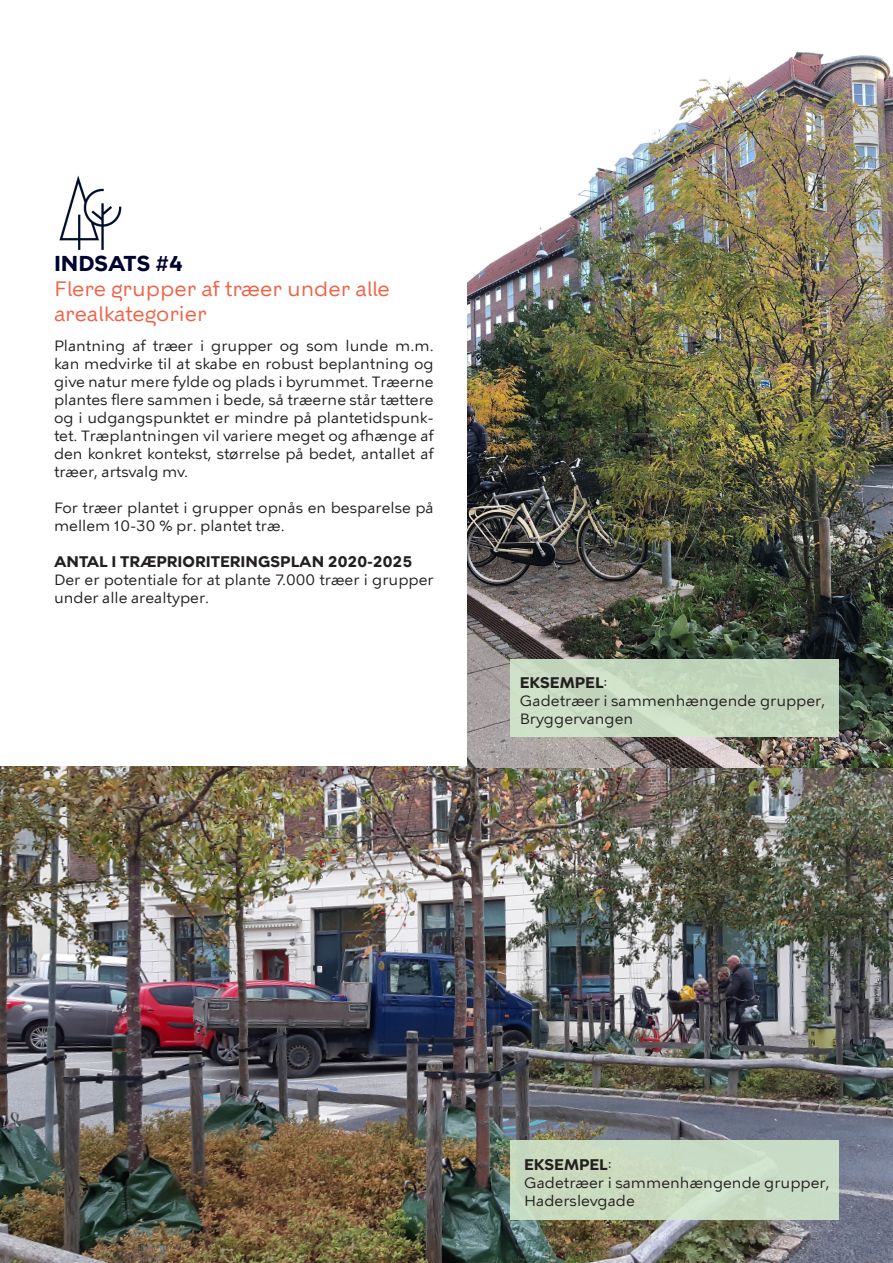
<style>
.page{position:relative;width:893px;height:1263px;background:#fff}
.page>*{position:absolute;margin:0;border:0;box-sizing:border-box;transform-origin:0 0}
.t1{font:21px/25.2px "KBH";color:#f16146}
.t2{font:700 21px "KBH";color:#000431}
.t3{font:15px/18px "KBH Tekst";color:#231f20}
.t4{font:700 15px "KBH Tekst";color:#231f20}
.s1{font-weight:700}
</style>
<div class="page">
<img style="left:59px;top:176px;width:63px;height:74px">
<img style="left:0;top:767px;width:893px;height:496px">
<img style="left:467px;top:52px;width:426px;height:715px">
<div style="left:510px;top:1140px;width:329px;height:80px;background:#c9dbc2"></div>
<div style="left:510px;top:659px;width:329px;height:78px;background:linear-gradient(to right,#ccdec6,#c0d4ba)"></div>
<h1 class="t2" style="left:54px;top:252px;width:130px">INDSATS #4</h1>
<h1 class="t1" style="left:54px;top:278px;width:337px">Flere grupper af træer under alle arealkategorier</h1>
<p class="t3" style="left:54px;top:339px;width:381px;text-align:justify">Plantning af træer i grupper og som lunde m.m. kan medvirke til at skabe en robust beplantning og give natur mere fylde og plads i byrummet. Træerne plantes flere sammen i bede, så træerne står tættere og i udgangspunktet er mindre på plantetidspunk&shy;tet. Træplantningen vil variere meget og afhænge af den konkret kontekst, størrelse på bedet, antallet af træer, artsvalg mv.</p>
<p class="t3" style="left:54px;top:501px;width:381px">For træer plantet i grupper opnås en besparelse på mellem 10-30 % pr. plantet træ.</p>
<p class="t4" style="left:54px;top:553px;width:360px">ANTAL I TRÆPRIORITERINGSPLAN 2020-2025</p>
<p class="t3" style="left:54px;top:573px;width:381px">Der er potentiale for at plante 7.000 træer i grupper under alle arealtyper.</p>
<p class="t3" style="left:520px;top:674px;width:307px"><span class="s1">EKSEMPEL</span>:<br>Gadetræer i sammenhængende grupper,<br>Bryggervangen</p>
<p class="t3" style="left:524px;top:1156px;width:307px"><span class="s1">EKSEMPEL</span>:<br>Gadetræer i sammenhængende grupper,<br>Haderslevgade</p>
</div>
